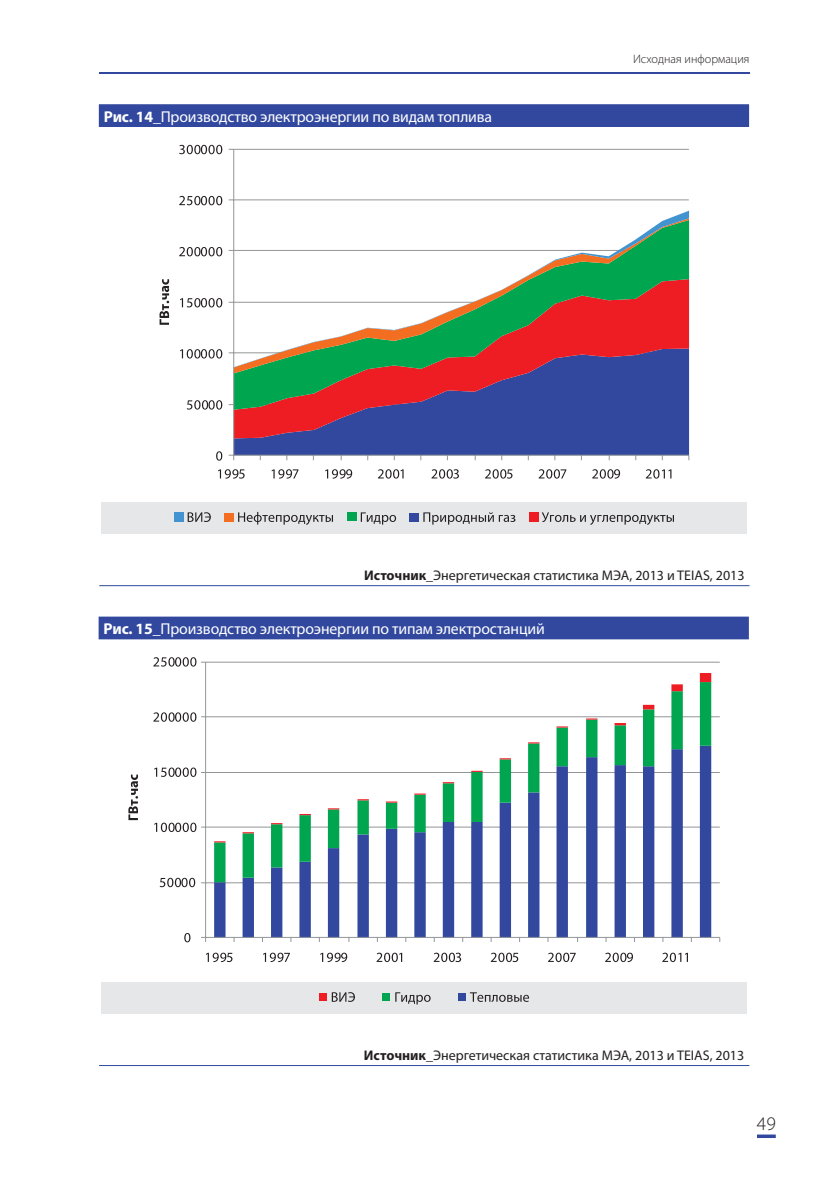
<style>
.page{position:relative;width:824px;height:1191px;background:#fff}
.page>*{position:absolute;margin:0;border:0;box-sizing:border-box;transform-origin:0 0}
.t1{font:300 19.25px "Myriad Pro";color:#231f20}
.FIGURE_head{font:15.75px "Myriad Pro";letter-spacing:-.01em;color:#fff}
.FIGURE_source{font:14px "Myriad Pro";color:#231f20}
.MASTER_RIGHT{font:300 12.25px "Myriad Pro";color:#231f20}
.s1{font-weight:700}
</style>
<div class="page">
<svg style="left:757px;top:1134px;width:18px;height:4px"></svg>
<hr style="left:99px;top:72px;width:650px;height:1px;background:#31489e">
<div style="left:99px;top:104px;width:650px;height:23px;background:#31489e"></div>
<hr style="left:99px;top:585px;width:650px;height:1px;background:#31489e">
<hr style="left:234px;top:149px;width:454px;height:1px;background:#939598">
<hr style="left:234px;top:199px;width:454px;height:1px;background:#939598">
<div style="left:234px;top:438px;width:455px;height:17px;background:#31489e"></div>
<svg style="left:234px;top:410px;width:455px;height:28px;background:#554086"></svg>
<svg style="left:234px;top:373px;width:455px;height:37px;background:#664969"></svg>
<svg style="left:234px;top:367px;width:455px;height:6px;background:#6c535a"></svg>
<svg style="left:234px;top:211px;width:455px;height:156px"></svg>
<hr style="left:233px;top:149px;width:1px;height:306px;background:#939598">
<hr style="left:234px;top:455px;width:454px;height:1px;background:#939598">
<svg style="left:216px;top:451px;width:6px;height:10px"></svg>
<svg style="left:187px;top:400px;width:35px;height:9px"></svg>
<svg style="left:180px;top:349px;width:42px;height:9px"></svg>
<svg style="left:180px;top:298px;width:42px;height:9px"></svg>
<svg style="left:179px;top:247px;width:43px;height:9px"></svg>
<svg style="left:179px;top:196px;width:43px;height:9px"></svg>
<svg style="left:179px;top:145px;width:43px;height:9px"></svg>
<svg style="left:218px;top:469px;width:26px;height:9px"></svg>
<svg style="left:271px;top:469px;width:27px;height:9px"></svg>
<svg style="left:325px;top:469px;width:27px;height:9px"></svg>
<svg style="left:378px;top:469px;width:25px;height:9px"></svg>
<svg style="left:431px;top:469px;width:28px;height:9px"></svg>
<svg style="left:485px;top:469px;width:27px;height:9px"></svg>
<svg style="left:538px;top:469px;width:28px;height:9px"></svg>
<svg style="left:592px;top:469px;width:28px;height:9px"></svg>
<svg style="left:645px;top:469px;width:26px;height:9px"></svg>
<svg style="left:159px;top:279px;width:10px;height:46px"></svg>
<div style="left:102px;top:502px;width:645px;height:31px;background:#e6e7e9"></div>
<div style="left:174px;top:512px;width:9px;height:10px;background:#4194d0"></div>
<svg style="left:188px;top:512px;width:23px;height:10px"></svg>
<div style="left:347px;top:513px;width:9px;height:8px;background:#00a54f"></div>
<svg style="left:361px;top:512px;width:35px;height:12px"></svg>
<div style="left:529px;top:512px;width:9px;height:10px;background:#ee1d23"></div>
<svg style="left:541px;top:512px;width:133px;height:13px"></svg>
<div style="left:224px;top:513px;width:10px;height:8px;background:#f36e21"></div>
<svg style="left:238px;top:512px;width:95px;height:13px"></svg>
<div style="left:409px;top:513px;width:10px;height:8px;background:#31489e"></div>
<svg style="left:423px;top:512px;width:92px;height:12px"></svg>
<div style="left:99px;top:616px;width:649px;height:23px;background:#31489e"></div>
<hr style="left:99px;top:1065px;width:650px;height:1px;background:#31489e">
<div style="left:101px;top:981px;width:645px;height:32px;background:#e6e7e9"></div>
<hr style="left:205px;top:662px;width:514px;height:1px;background:#939598">
<hr style="left:205px;top:716px;width:514px;height:1px;background:#939598">
<hr style="left:205px;top:772px;width:514px;height:1px;background:#939598">
<hr style="left:205px;top:826px;width:514px;height:1px;background:#939598">
<hr style="left:205px;top:882px;width:514px;height:1px;background:#939598">
<svg style="left:214px;top:882px;width:497px;height:55px"></svg>
<svg style="left:214px;top:842px;width:497px;height:40px"></svg>
<svg style="left:214px;top:673px;width:497px;height:169px"></svg>
<hr style="left:205px;top:662px;width:1px;height:275px;background:#939598">
<hr style="left:205px;top:937px;width:514px;height:1px;background:#939598">
<svg style="left:184px;top:933px;width:6px;height:9px"></svg>
<svg style="left:160px;top:877px;width:35px;height:10px"></svg>
<svg style="left:154px;top:822px;width:51px;height:10px"></svg>
<svg style="left:154px;top:767px;width:51px;height:10px"></svg>
<svg style="left:153px;top:712px;width:52px;height:10px"></svg>
<svg style="left:153px;top:657px;width:52px;height:9px"></svg>
<svg style="left:206px;top:952px;width:26px;height:10px"></svg>
<svg style="left:263px;top:952px;width:27px;height:10px"></svg>
<svg style="left:320px;top:952px;width:27px;height:10px"></svg>
<svg style="left:376px;top:952px;width:26px;height:10px"></svg>
<svg style="left:433px;top:952px;width:28px;height:10px"></svg>
<svg style="left:491px;top:952px;width:27px;height:10px"></svg>
<svg style="left:548px;top:952px;width:27px;height:10px"></svg>
<svg style="left:605px;top:952px;width:28px;height:10px"></svg>
<svg style="left:662px;top:952px;width:26px;height:10px"></svg>
<svg style="left:128px;top:774px;width:10px;height:46px"></svg>
<div style="left:319px;top:993px;width:8px;height:8px;background:#ee1d23"></div>
<svg style="left:332px;top:992px;width:23px;height:10px"></svg>
<div style="left:382px;top:993px;width:8px;height:7px;background:#00a54f"></div>
<svg style="left:395px;top:992px;width:35px;height:12px"></svg>
<div style="left:458px;top:992px;width:8px;height:8px;background:#31489e"></div>
<svg style="left:470px;top:992px;width:59px;height:10px"></svg>
<p class="FIGURE_head" style="left:104px;top:107px;width:390px"><span class="s1">Рис. 14</span>_Производство электроэнергии по видам топлива</p>
<p class="MASTER_RIGHT" style="left:633px;top:52px;width:118px">Исходная информация</p>
<p class="FIGURE_source" style="left:364px;top:567px;width:382px"><span class="s1">Источник</span>_Энергетическая статистика МЭА, 2013 и TEIAS, 2013</p>
<p class="FIGURE_head" style="left:104px;top:619px;width:442px"><span class="s1">Рис. 15</span>_Производство электроэнергии по типам электростанций</p>
<p class="FIGURE_source" style="left:364px;top:1046px;width:382px"><span class="s1">Источник</span>_Энергетическая статистика МЭА, 2013 и TEIAS, 2013</p>
<p class="t1" style="left:756px;top:1111px;width:20px">49</p>
</div>
